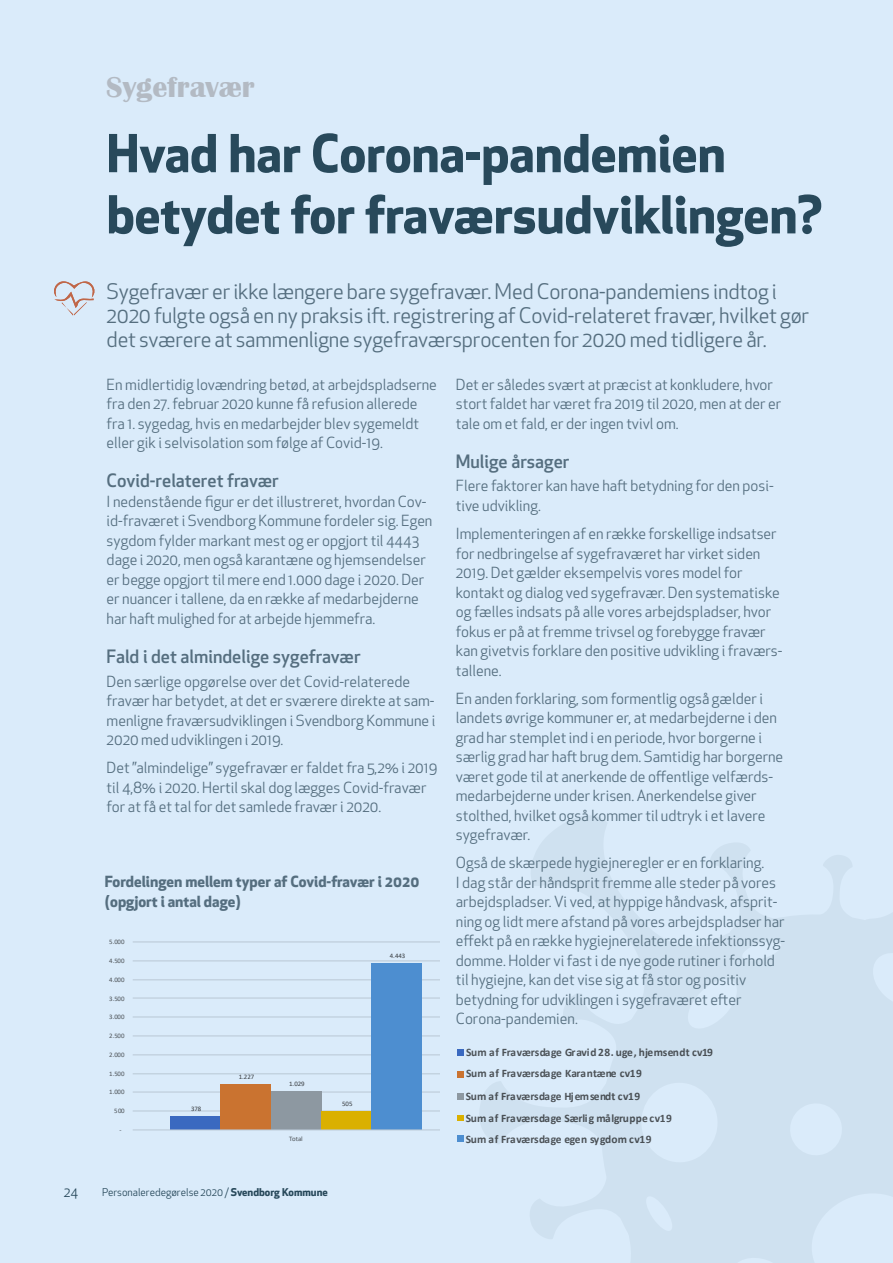
<style>
.page{position:relative;width:893px;height:1263px;background:#daebfa}
.page>*{position:absolute;margin:0;border:0;box-sizing:border-box;transform-origin:0 0}
.t1{font:700 51px/61.2px "Apex New";color:#28495b}
.t2{font:700 30px "Britannic";color:#b3bac3}
.t3{font:21px/24px "Apex New";letter-spacing:-.01em;color:#556e7f}
.t4{font:500 18px "Apex New";color:#556e7f}
.t5{font:17.7px "Calibri";color:#595959}
.t6{font:15px/19.5px "Apex New";color:#556e7f}
.t7{font:700 15px/19.5px "Apex New";color:#556e7f}
.t8{font:13.5px "Apex New";color:#28495b}
.t9{font:700 11.4px/21.6px "Calibri";letter-spacing:-.015em;color:#595959}
.t10{font:10.5px "Apex New";color:#28495b}
.t11{font:6.75px "Calibri";letter-spacing:-.02em;color:#595959}
.t12{font:6.75px "Calibri";color:#404040}
.s1{font-weight:700}
</style>
<div class="page">
<svg style="left:603px;top:915px;width:290px;height:348px;fill:#cfe1f0"></svg>
<svg style="left:862px;top:913px;width:31px;height:46px"></svg>
<svg style="left:530px;top:1173px;width:177px;height:90px"></svg>
<svg style="left:531px;top:816px;width:244px;height:236px"></svg>
<svg style="left:818px;top:855px;width:35px;height:65px"></svg>
<hr style="left:133px;top:1111px;width:306px;height:1px;background:#d9d9d9">
<hr style="left:133px;top:1092px;width:306px;height:1px;background:#d9d9d9">
<hr style="left:133px;top:1073px;width:306px;height:1px;background:#d9d9d9">
<hr style="left:133px;top:1054px;width:306px;height:1px;background:#d9d9d9">
<hr style="left:133px;top:1036px;width:306px;height:1px;background:#d9d9d9">
<hr style="left:133px;top:1017px;width:306px;height:1px;background:#d9d9d9">
<hr style="left:133px;top:998px;width:306px;height:1px;background:#d9d9d9">
<hr style="left:133px;top:979px;width:306px;height:1px;background:#d9d9d9">
<hr style="left:133px;top:960px;width:306px;height:1px;background:#d9d9d9">
<hr style="left:133px;top:942px;width:306px;height:1px;background:#d9d9d9">
<div style="left:170px;top:1116px;width:50px;height:13px;background:#3a69c0"></div>
<div style="left:220px;top:1084px;width:51px;height:45px;background:#ca7330"></div>
<div style="left:271px;top:1091px;width:50px;height:38px;background:#8d98a1"></div>
<div style="left:321px;top:1110px;width:51px;height:19px;background:#dab000"></div>
<div style="left:372px;top:963px;width:50px;height:166px;background:#4d8ed0"></div>
<hr style="left:133px;top:1130px;width:306px;height:1px;background:#d9d9d9">
<div style="left:445px;top:1036px;width:281px;height:48px;background:#daebfa"></div>
<div style="left:457px;top:1049px;width:7px;height:7px;background:#3a69c0"></div>
<div style="left:457px;top:1071px;width:7px;height:6px;background:#ca7330"></div>
<div style="left:446px;top:1085px;width:280px;height:69px;background:#daebfa"></div>
<div style="left:457px;top:1093px;width:6px;height:7px;background:#8d98a1"></div>
<svg style="left:457px;top:1115px;width:6px;height:5px"></svg>
<div style="left:457px;top:1135px;width:6px;height:7px;background:#4d8ed0"></div>
<svg style="left:54px;top:281px;width:41px;height:34px"></svg>
<h2 class="t2" style="left:106px;top:70px;width:150px">Sygefravær</h2>
<h1 class="t1" style="left:107px;top:121px;width:717px">Hvad har Corona-pandemien betydet for fraværsudviklingen?</h1>
<p class="t3" style="left:107px;top:279px;width:704px">Sygefravær er ikke længere bare sygefravær. Med Corona-pandemiens indtog i<br>2020 fulgte også en ny praksis ift. registrering af Covid-relateret fravær, hvilket gør det sværere at sammenligne sygefraværsprocenten for 2020 med tidligere år.</p>
<p class="t6" style="left:107px;top:374px;width:332px">En midlertidig lovændring betød, at arbejdspladserne fra den 27. februar 2020 kunne få refusion allerede fra 1. sygedag, hvis en medarbejder blev sygemeldt eller gik i selvisolation som følge af Covid-19.</p>
<p class="t4" style="left:107px;top:469px;width:174px">Covid-relateret fravær</p>
<p class="t6" style="left:107px;top:491px;width:327px">I nedenstående figur er det illustreret, hvordan Cov&shy;id-fraværet i Svendborg Kommune fordeler sig. Egen sygdom fylder markant mest og er opgjort til 4443 dage i 2020, men også karantæne og hjemsendelser er begge opgjort til mere end 1.000 dage i 2020. Der er nuancer i tallene, da en række af medarbejderne har haft mulighed for at arbejde hjemmefra.</p>
<p class="t4" style="left:107px;top:644px;width:255px">Fald i det almindelige sygefravær</p>
<p class="t6" style="left:107px;top:671px;width:330px">Den særlige opgørelse over det Covid-relaterede fravær har betydet, at det er sværere direkte at sam&shy;menligne fraværsudviklingen i Svendborg Kommune i 2020 med udviklingen i 2019.</p>
<p class="t6" style="left:107px;top:758px;width:332px">Det ”almindelige” sygefravær er faldet fra 5,2% i 2019 til 4,8% i 2020. Hertil skal dog lægges Covid-fravær for at få et tal for det samlede fravær i 2020.</p>
<p class="t7" style="left:105px;top:871px;width:316px">Fordelingen mellem typer af Covid-fravær i 2020 (opgjort i antal dage)</p>
<p class="t5" style="left:84px;top:872px;width:323px">Fordeling mellem typer af Covid fravær 2020</p>
<p class="t11" style="left:109px;top:937px;width:17px">5.000</p>
<p class="t11" style="left:109px;top:956px;width:17px">4.500</p>
<p class="t11" style="left:109px;top:975px;width:17px">4.000</p>
<p class="t11" style="left:109px;top:994px;width:17px">3.500</p>
<p class="t11" style="left:109px;top:1012px;width:17px">3.000</p>
<p class="t11" style="left:109px;top:1031px;width:17px">2.500</p>
<p class="t11" style="left:109px;top:1050px;width:17px">2.000</p>
<p class="t11" style="left:109px;top:1069px;width:17px">1.500</p>
<p class="t11" style="left:109px;top:1087px;width:17px">1.000</p>
<p class="t11" style="left:114px;top:1106px;width:12px">500</p>
<p class="t11" style="left:119px;top:1125px;width:4px">-</p>
<p class="t12" style="left:191px;top:1104px;width:12px">378</p>
<p class="t12" style="left:239px;top:1072px;width:17px">1.227</p>
<p class="t12" style="left:289px;top:1079px;width:17px">1.029</p>
<p class="t11" style="left:289px;top:1134px;width:15px">Total</p>
<p class="t12" style="left:342px;top:1099px;width:12px">505</p>
<p class="t8" style="left:64px;top:1183px;width:16px">24</p>
<p class="t10" style="left:102px;top:1186px;width:227px">Personaleredegørelse 2020 / <span class="s1">Svendborg Kommune</span></p>
<p class="t12" style="left:390px;top:951px;width:17px">4.443</p>
<p class="t6" style="left:456px;top:374px;width:327px">Det er således svært at præcist at konkludere, hvor stort faldet har været fra 2019 til 2020, men at der er tale om et fald, er der ingen tvivl om.</p>
<p class="t4" style="left:456px;top:449px;width:115px">Mulige årsager</p>
<p class="t6" style="left:456px;top:476px;width:319px">Flere faktorer kan have haft betydning for den posi&shy;tive udvikling.</p>
<p class="t6" style="left:456px;top:524px;width:328px">Implementeringen af en række forskellige indsatser for nedbringelse af sygefraværet har virket siden 2019. Det gælder eksempelvis vores model for kontakt og dialog ved sygefravær. Den systematiske og fælles indsats på alle vores arbejdspladser, hvor fokus er på at fremme trivsel og forebygge fravær kan givetvis forklare den positive udvikling i fraværs&shy;tallene.</p>
<p class="t6" style="left:456px;top:688px;width:329px">En anden forklaring, som formentlig også gælder i landets øvrige kommuner er, at medarbejderne i den grad har stemplet ind i en periode, hvor borgerne i særlig grad har haft brug dem. Samtidig har borgerne været gode til at anerkende de offentlige velfærds&shy;medarbejderne under krisen. Anerkendelse giver stolthed, hvilket også kommer til udtryk i et lavere sygefravær.</p>
<p class="t6" style="left:456px;top:853px;width:331px">Også de skærpede hygiejneregler er en forklaring.<br>I dag står der håndsprit fremme alle steder på vores arbejdspladser. Vi ved, at hyppige håndvask, afsprit&shy;ning og lidt mere afstand på vores arbejdspladser har effekt på en række hygiejnerelaterede infektionssyg&shy;domme. Holder vi fast i de nye gode rutiner i forhold til hygiejne, kan det vise sig at få stor og positiv betydning for udviklingen i sygefraværet efter Corona-pandemien.</p>
<p class="t9" style="left:466px;top:1042px;width:248px">Sum af Fraværsdage Gravid 28. uge, hjemsendt cv19<br>Sum af Fraværsdage Karantæne cv19<br>Sum af Fraværsdage Hjemsendt cv19<br>Sum af Fraværsdage Særlig målgruppe cv19<br>Sum af Fraværsdage egen sygdom cv19</p>
</div>
